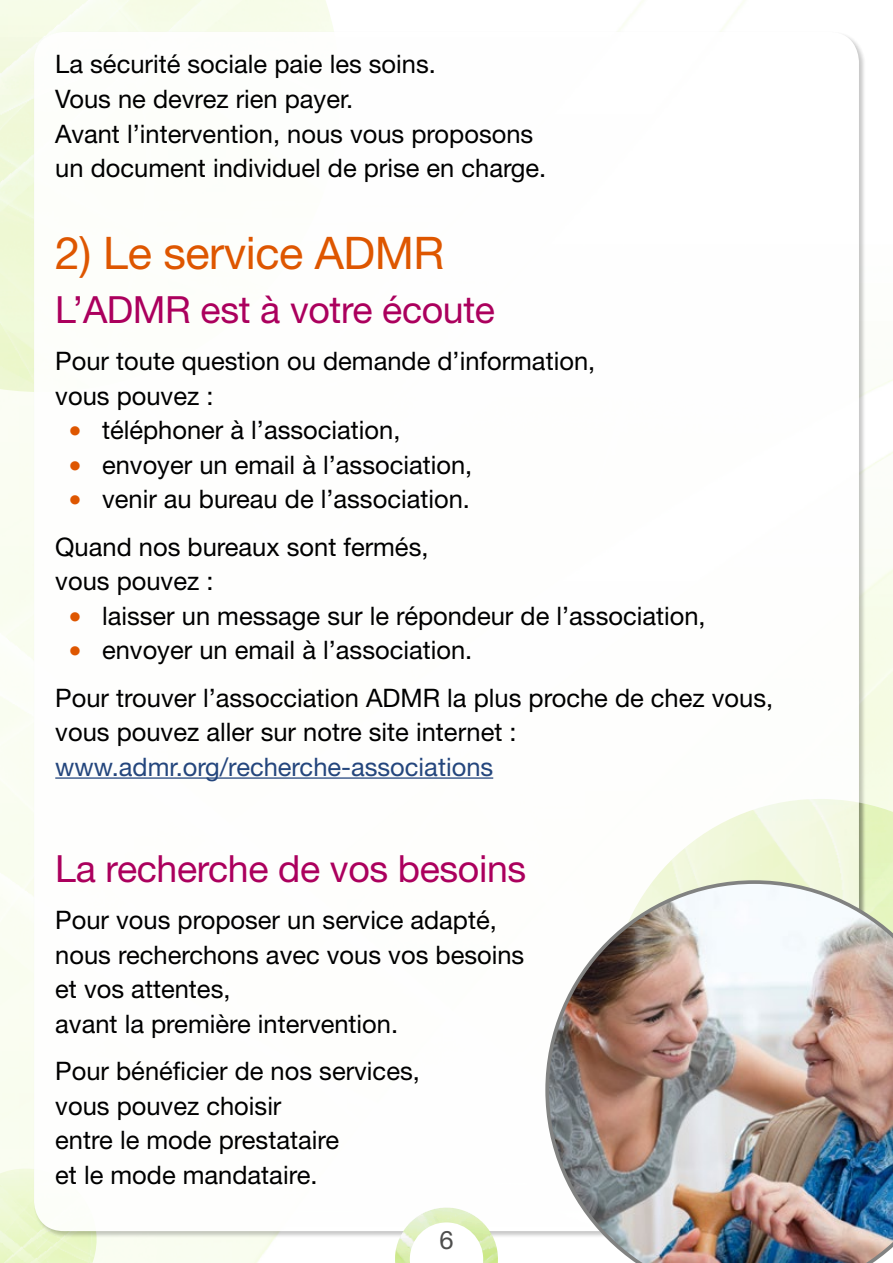
<style>
.page{position:relative;width:893px;height:1263px;background:#fff}
.page>*{position:absolute;margin:0;border:0;box-sizing:border-box;transform-origin:0 0}
.Titres_H1{font:45px "Helvetica Neue LT Std";letter-spacing:-.01em;color:#de5600}
.Titre_H2{font:37.5px "Helvetica Neue LT Std";letter-spacing:-.01em;color:#ab005d}
.t1{font:25.5px/34.5px "Helvetica Neue LT Std";color:#000}
.t2{font:25.5px "Helvetica Neue LT Std";color:#4e4e4d}
.s1{font-family:"Verdana";color:#de5600}
.s2{color:#24467d}
</style>
<div class="page">
<img style="left:0;top:1168px;width:97px;height:95px">
<img style="left:0;top:0;width:334px;height:392px">
<div style="left:34px;top:32px;width:825px;height:1199px;background:#fff;border-radius:30px"></div>
<svg style="left:392px;top:1207px;width:109px;height:56px"></svg>
<img style="left:654px;top:795px;width:239px;height:85px">
<img style="left:545px;top:880px;width:348px;height:383px">
<hr style="left:55px;top:777px;width:438px;height:2px;background:#24467d">
<p class="t1" style="left:55px;top:47px;width:382px">La sécurité sociale paie les soins.</p>
<p class="t1" style="left:55px;top:81px;width:300px">Vous ne devrez rien payer.</p>
<p class="t1" style="left:55px;top:116px;width:493px">Avant l’intervention, nous vous proposons un document individuel de prise en charge.</p>
<h1 class="Titres_H1" style="left:55px;top:226px;width:391px">2) Le service ADMR</h1>
<h2 class="Titre_H2" style="left:55px;top:287px;width:441px">L’ADMR est à votre écoute</h2>
<p class="t1" style="left:55px;top:344px;width:541px">Pour toute question ou demande d’information, vous pouvez :</p>
<p class="t1" style="left:68px;top:413px;width:334px"><span class="s1">•</span> téléphoner à l’association,</p>
<p class="t1" style="left:68px;top:447px;width:406px"><span class="s1">•</span> envoyer un email à l’association,</p>
<p class="t1" style="left:68px;top:482px;width:403px"><span class="s1">•</span> venir au bureau de l’association.</p>
<p class="t1" style="left:55px;top:529px;width:375px">Quand nos bureaux sont fermés, vous pouvez :</p>
<p class="t1" style="left:68px;top:598px;width:639px"><span class="s1">•</span> laisser un message sur le répondeur de l’association,</p>
<p class="t1" style="left:68px;top:632px;width:406px"><span class="s1">•</span> envoyer un email à l’association.</p>
<p class="t1" style="left:55px;top:680px;width:719px">Pour trouver l’assocciation ADMR la plus proche de chez vous, vous pouvez aller sur notre site internet : <span class="s2">www.admr.org/recherche-associations</span></p>
<h2 class="Titre_H2" style="left:55px;top:846px;width:472px">La recherche de vos besoins</h2>
<p class="t1" style="left:55px;top:903px;width:471px">Pour vous proposer un service adapté, nous recherchons avec vous vos besoins et vos attentes,<br>avant la première intervention.</p>
<p class="t1" style="left:55px;top:1053px;width:366px">Pour bénéficier de nos services, vous pouvez choisir<br>entre le mode prestataire<br>et le mode mandataire.</p>
<p class="t2" style="left:439px;top:1225px;width:16px">6</p>
</div>
